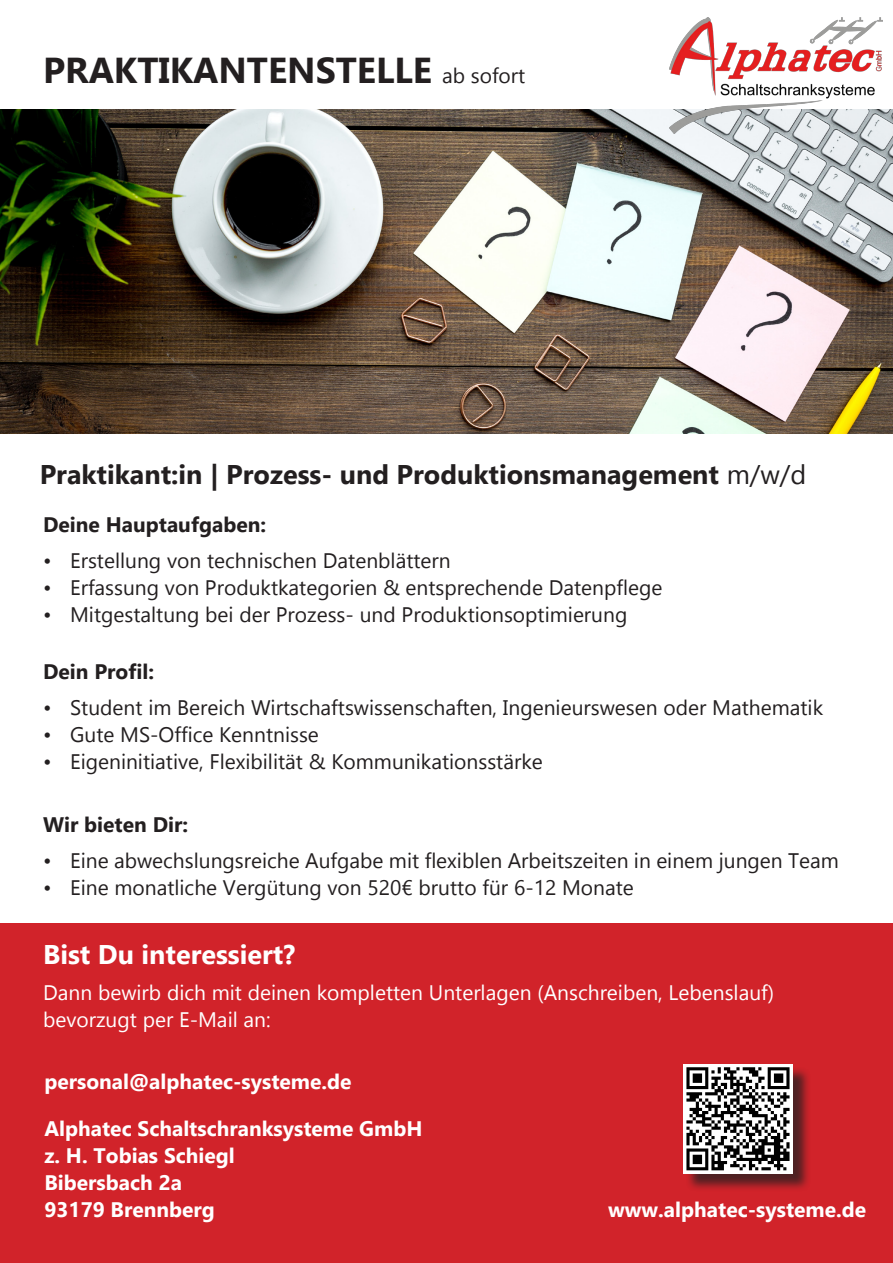
<style>
.page{position:relative;width:893px;height:1263px;background:#fff}
.page>*{position:absolute;margin:0;border:0;box-sizing:border-box;transform-origin:0 0}
.t1{font:700 36px "Gadugi";color:#231f20}
.t2{font:700 27px "Gadugi";color:#231f20}
.t3{font:700 27px "Gadugi";color:#fff}
.t4{font:21px "Gadugi";color:#231f20}
.t5{font:700 21px "Gadugi";color:#fff}
.t6{font:21px "Gadugi";color:#fff}
.t7{font:700 21px "Gadugi";color:#231f20}
.s1{font-weight:400;font-size:21px}
.s2{font-weight:400}
</style>
<div class="page">
<img style="left:0;top:110px;width:893px;height:324px">
<img style="left:670px;top:17px;width:212px;height:117px">
<div style="left:0;top:923px;width:893px;height:340px;background:#d1232a"></div>
<div style="left:686px;top:1067px;width:125px;height:125px;background:#231f20;opacity:.75"></div>
<div style="left:683px;top:1064px;width:110px;height:109px;background:#fff"></div>
<svg style="left:686px;top:1067px;width:103px;height:103px"></svg>
<p class="t1" style="left:43px;top:49px;width:484px">PRAKTIKANTENSTELLE <span class="s1">ab sofort</span></p>
<p class="t2" style="left:40px;top:458px;width:768px">Praktikant:in | Prozess- und Produktionsmanagement <span class="s2">m/w/d</span></p>
<p class="t7" style="left:43px;top:512px;width:225px">Deine Hauptaufgaben:</p>
<p class="t4" style="left:43px;top:548px;width:409px">• Erstellung von technischen Datenblättern</p>
<p class="t4" style="left:43px;top:575px;width:621px">• Erfassung von Produktkategorien &amp; entsprechende Datenpflege</p>
<p class="t4" style="left:43px;top:602px;width:586px">• Mitgestaltung bei der Prozess- und Produktionsoptimierung</p>
<p class="t7" style="left:43px;top:659px;width:113px">Dein Profil:</p>
<p class="t4" style="left:43px;top:695px;width:782px">• Student im Bereich Wirtschaftswissenschaften, Ingenieurswesen oder Mathematik</p>
<p class="t4" style="left:43px;top:722px;width:277px">• Gute MS-Office Kenntnisse</p>
<p class="t4" style="left:43px;top:749px;width:501px">• Eigeninitiative, Flexibilität &amp; Kommunikationsstärke</p>
<p class="t7" style="left:43px;top:812px;width:147px">Wir bieten Dir:</p>
<p class="t4" style="left:43px;top:848px;width:797px">• Eine abwechslungsreiche Aufgabe mit flexiblen Arbeitszeiten in einem jungen Team</p>
<p class="t4" style="left:43px;top:875px;width:592px">• Eine monatliche Vergütung von 520€ brutto für 6-12 Monate</p>
<p class="t3" style="left:43px;top:938px;width:254px">Bist Du interessiert?</p>
<p class="t6" style="left:43px;top:980px;width:733px">Dann bewirb dich mit deinen kompletten Unterlagen (Anschreiben, Lebenslauf)</p>
<p class="t6" style="left:43px;top:1007px;width:229px">bevorzugt per E-Mail an:</p>
<p class="t5" style="left:44px;top:1069px;width:309px">personal@alphatec-systeme.de</p>
<p class="t5" style="left:44px;top:1116px;width:380px">Alphatec Schaltschranksysteme GmbH</p>
<p class="t5" style="left:44px;top:1143px;width:192px">z. H. Tobias Schiegl</p>
<p class="t5" style="left:44px;top:1170px;width:139px">Bibersbach 2a</p>
<p class="t5" style="left:44px;top:1197px;width:172px">93179 Brennberg</p>
<p class="t5" style="left:608px;top:1196px;width:260px">www.alphatec-systeme.de</p>
</div>
